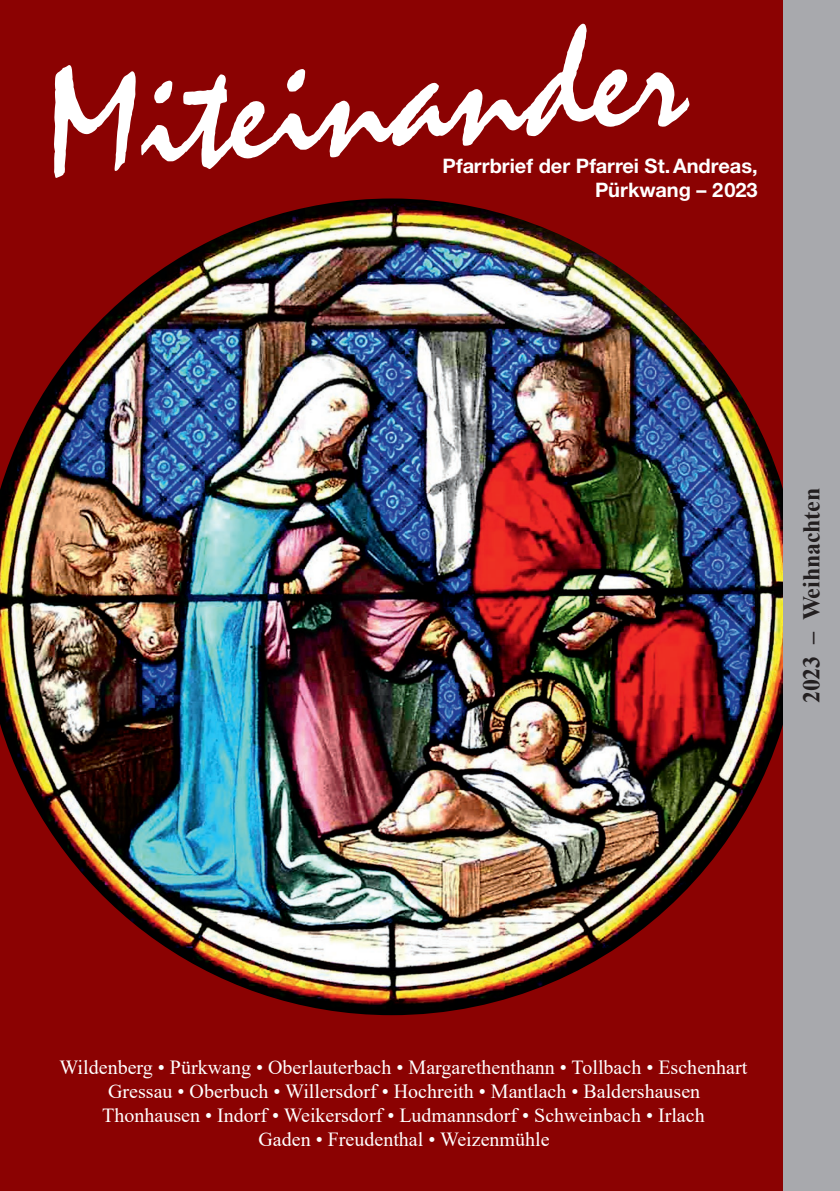
<style>
.page{position:relative;width:840px;height:1191px;background:#fff}
.page>*{position:absolute;margin:0;border:0;box-sizing:border-box;transform-origin:0 0}
.t1{font:150px "Mistral";color:#fff}
.t2{font:700 24px "Times New Roman";letter-spacing:-.005em;color:#231f20}
.t3{font:20px/24px "Times New Roman";color:#fff;text-align:center}
.t4{font:700 20px/24px "Helvetica Neue LT Std";color:#fff;text-align:right}
</style>
<div class="page">
<div style="left:0;top:0;width:839px;height:1191px;background:#8b0202"></div>
<img style="left:0;top:198px;width:782px;height:817px">
<div style="left:782px;top:0;width:57px;height:1191px;background:#a8a9ad"></div>
<h1 class="t1" style="left:40px;top:41px;width:640px;rotate:-5deg">Miteinander</h1>
<p class="t4" style="left:442px;top:153px;width:316px">Pfarrbrief der Pfarrei St.Andreas,<br>Pürkwang – 2023</p>
<p class="t2" style="left:793px;top:703px;width:217px;rotate:-90deg">2023 – Weihnachten</p>
<p class="t3" style="left:59px;top:1054px;width:689px">Wildenberg • Pürkwang • Oberlauterbach • Margarethenthann • Tollbach • Eschenhart Gressau • Oberbuch • Willersdorf • Hochreith • Mantlach • Baldershausen Thonhausen • Indorf • Weikersdorf • Ludmannsdorf • Schweinbach • Irlach<br>Gaden • Freudenthal • Weizenmühle</p>
</div>
